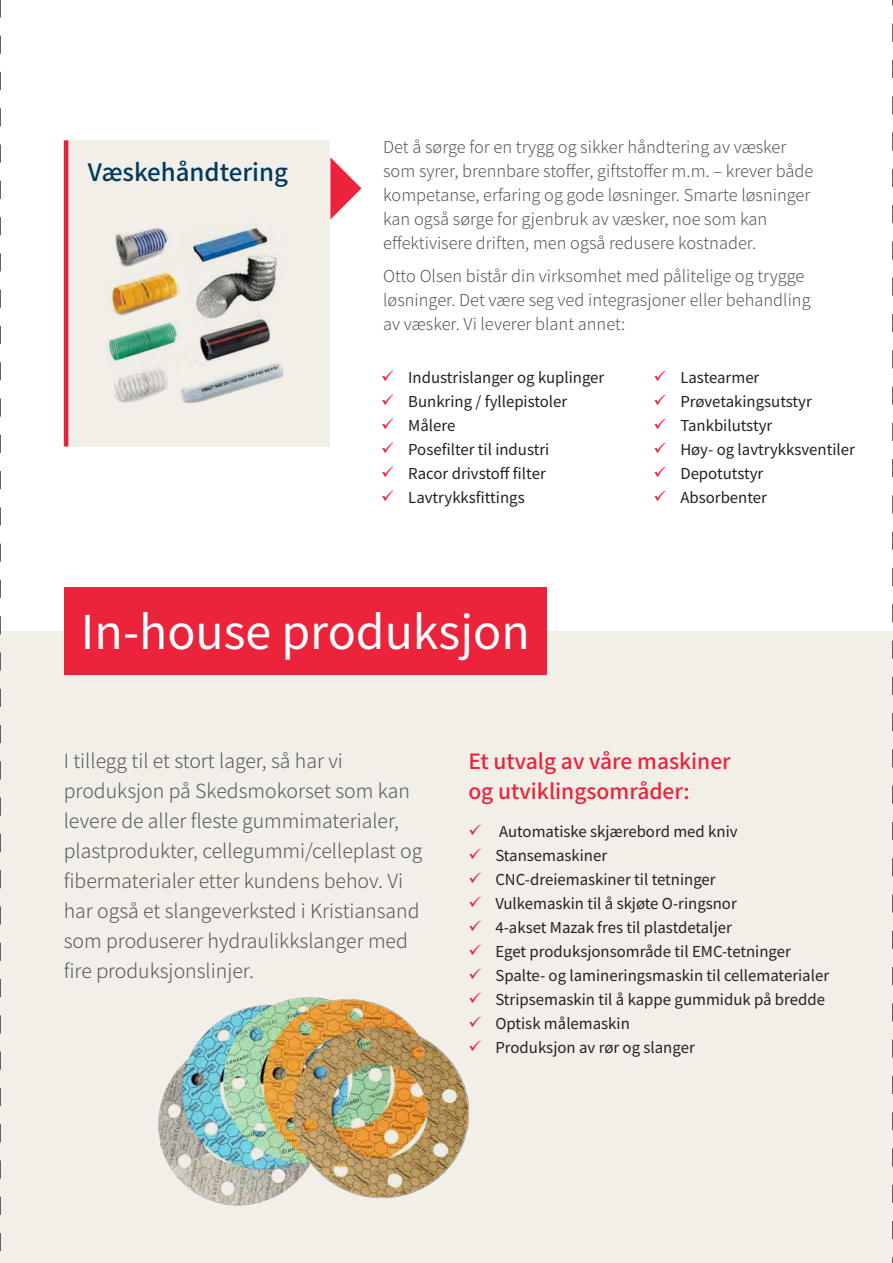
<style>
.page{position:relative;width:893px;height:1263px;background:#fff}
.page>*{position:absolute;margin:0;border:0;box-sizing:border-box;transform-origin:0 0}
.t1{font:46.5px "Noto Sans JP";color:#fff}
.t2{font:500 24px "Noto Sans JP";color:#00395d}
.t3{font:500 21px/30px "Noto Sans JP";color:#eb233b}
.t4{font:300 19.5px/30px "Noto Sans JP";color:#57585a}
.t5{font:300 16.5px/24px "Noto Sans JP";color:#57585a}
.t6{font:15px/24px "Noto Sans JP";color:#221f1f}
</style>
<div class="page">
<div style="left:0;top:631px;width:893px;height:632px;background:#f2efe9"></div>
<svg style="left:330px;top:157px;width:31px;height:62px"></svg>
<div style="left:66px;top:140px;width:264px;height:306px;background:#f2efe9"></div>
<hr style="left:64px;top:140px;width:4px;height:306px;background:#eb233b">
<div style="left:64px;top:587px;width:483px;height:87px;background:#eb233b"></div>
<img style="left:158px;top:997px;width:311px;height:209px">
<img style="left:106px;top:223px;width:178px;height:180px">
<svg style="left:0;top:0;width:1px;height:1252px"></svg>
<svg style="left:892px;top:0;width:1px;height:1263px"></svg>
<h2 class="t2" style="left:88px;top:158px;width:202px">Væskehåndtering</h2>
<p class="t5" style="left:383px;top:136px;width:432px">Det å sørge for en trygg og sikker håndtering av væsker som syrer, brennbare stoffer, giftstoffer m.m. – krever både kompetanse, erfaring og gode løsninger. Smarte løsninger kan også sørge for gjenbruk av væsker, noe som kan effektivisere driften, men også redusere kostnader.</p>
<p class="t5" style="left:383px;top:264px;width:429px">Otto Olsen bistår din virksomhet med pålitelige og trygge løsninger. Det være seg ved integrasjoner eller behandling av væsker. Vi leverer blant annet:</p>
<p class="t6" style="left:408px;top:366px;width:198px">Industrislanger og kuplinger<br>Bunkring / fyllepistoler<br>Målere<br>Posefilter til industri<br>Racor drivstoff filter<br>Lavtrykksfittings</p>
<p class="t6" style="left:680px;top:366px;width:176px">Lastearmer<br>Prøvetakingsutstyr<br>Tankbilutstyr<br>Høy- og lavtrykksventiler<br>Depotutstyr<br>Absorbenter</p>
<h1 class="t1" style="left:81px;top:606px;width:450px">In-house produksjon</h1>
<p class="t4" style="left:64px;top:746px;width:360px">I tillegg til et stort lager, så har vi produksjon på Skedsmokorset som kan levere de aller fleste gummimaterialer, plastprodukter, cellegummi/celleplast og fibermaterialer etter kundens behov. Vi har også et slangeverksted i Kristiansand som produserer hydraulikkslanger med fire produksjonslinjer.</p>
<h3 class="t3" style="left:468px;top:747px;width:264px">Et utvalg av våre maskiner og utviklingsområder:</h3>
<p class="t6" style="left:495px;top:820px;width:335px">Automatiske skjærebord med kniv Stansemaskiner<br>CNC-dreiemaskiner til tetninger<br>Vulkemaskin til å skjøte O-ringsnor<br>4-akset Mazak fres til plastdetaljer<br>Eget produksjonsområde til EMC-tetninger Spalte- og lamineringsmaskin til cellematerialer Stripsemaskin til å kappe gummiduk på bredde Optisk målemaskin<br>Produksjon av rør og slanger</p>
</div>
